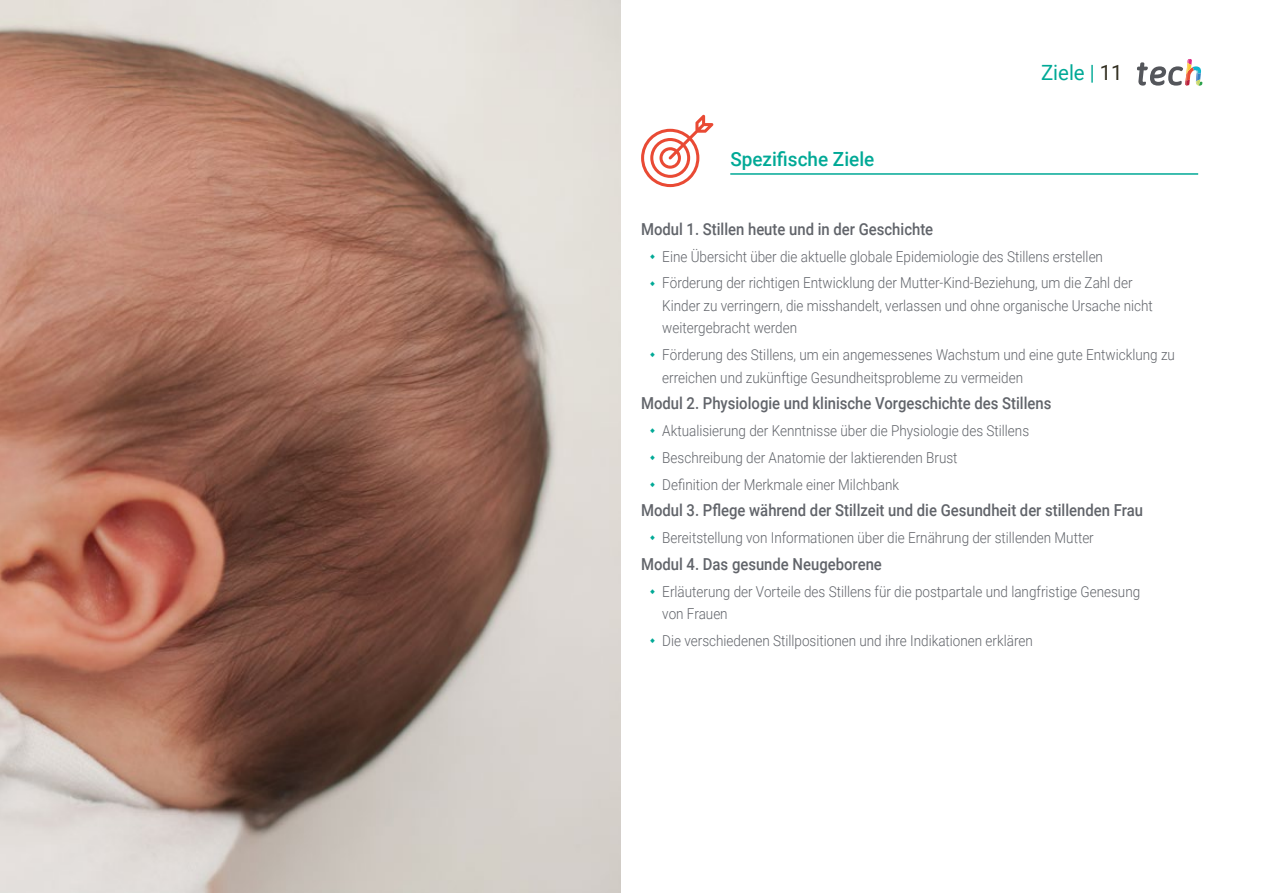
<style>
.page{position:relative;width:1263px;height:893px;background:#fff}
.page>*{position:absolute;margin:0;border:0;box-sizing:border-box;transform-origin:0 0}
.t1{font:21px "Roboto";color:#00a996}
.t2{font:500 19.5px "Roboto";color:#00a996}
.t3{font:500 16.5px "Roboto";color:#61646a;scale:.9 1}
.t4{font:300 15px/26.7px "Roboto";color:#61646a;scale:.9 1}
.s1{color:#312e20}
</style>
<div class="page">
<svg style="left:641px;top:115px;width:72px;height:72px"></svg>
<hr style="left:730px;top:174px;width:468px;height:1px;background:#00a996">
<img style="left:0;top:0;width:621px;height:893px">
<svg style="left:1137px;top:59px;width:65px;height:27px"></svg>
<h2 class="t2" style="left:730px;top:145px;width:145px">Spezifische Ziele</h2>
<h1 class="t1" style="left:1041px;top:57px;width:83px">Ziele | <span class="s1">11</span></h1>
<p class="t3" style="left:641px;top:217px;width:326px">Modul 1. Stillen heute und in der Geschichte</p>
<p class="t4" style="left:662px;top:242px;width:524px">Eine Übersicht über die aktuelle globale Epidemiologie des Stillens erstellen<br>Förderung der richtigen Entwicklung der Mutter-Kind-Beziehung, um die Zahl der</p>
<p class="t4" style="left:662px;top:294px;width:547px;line-height:22.5px">Kinder zu verringern, die misshandelt, verlassen und ohne organische Ursache nicht weitergebracht werden</p>
<p class="t4" style="left:662px;top:343px;width:571px;line-height:22.5px">Förderung des Stillens, um ein angemessenes Wachstum und eine gute Entwicklung zu erreichen und zukünftige Gesundheitsprobleme zu vermeiden</p>
<p class="t3" style="left:641px;top:392px;width:457px">Modul 2. Physiologie und klinische Vorgeschichte des Stillens</p>
<p class="t4" style="left:662px;top:417px;width:409px">Aktualisierung der Kenntnisse über die Physiologie des Stillens<br>Beschreibung der Anatomie der laktierenden Brust<br>Definition der Merkmale einer Milchbank</p>
<p class="t3" style="left:641px;top:499px;width:559px">Modul 3. Pflege während der Stillzeit und die Gesundheit der stillenden Frau</p>
<p class="t4" style="left:662px;top:524px;width:481px">Bereitstellung von Informationen über die Ernährung der stillenden Mutter</p>
<p class="t3" style="left:641px;top:552px;width:269px">Modul 4. Das gesunde Neugeborene</p>
<p class="t4" style="left:662px;top:580px;width:532px;line-height:22.5px">Erläuterung der Vorteile des Stillens für die postpartale und langfristige Genesung von Frauen</p>
<p class="t4" style="left:662px;top:627px;width:413px">Die verschiedenen Stillpositionen und ihre Indikationen erklären</p>
</div>
